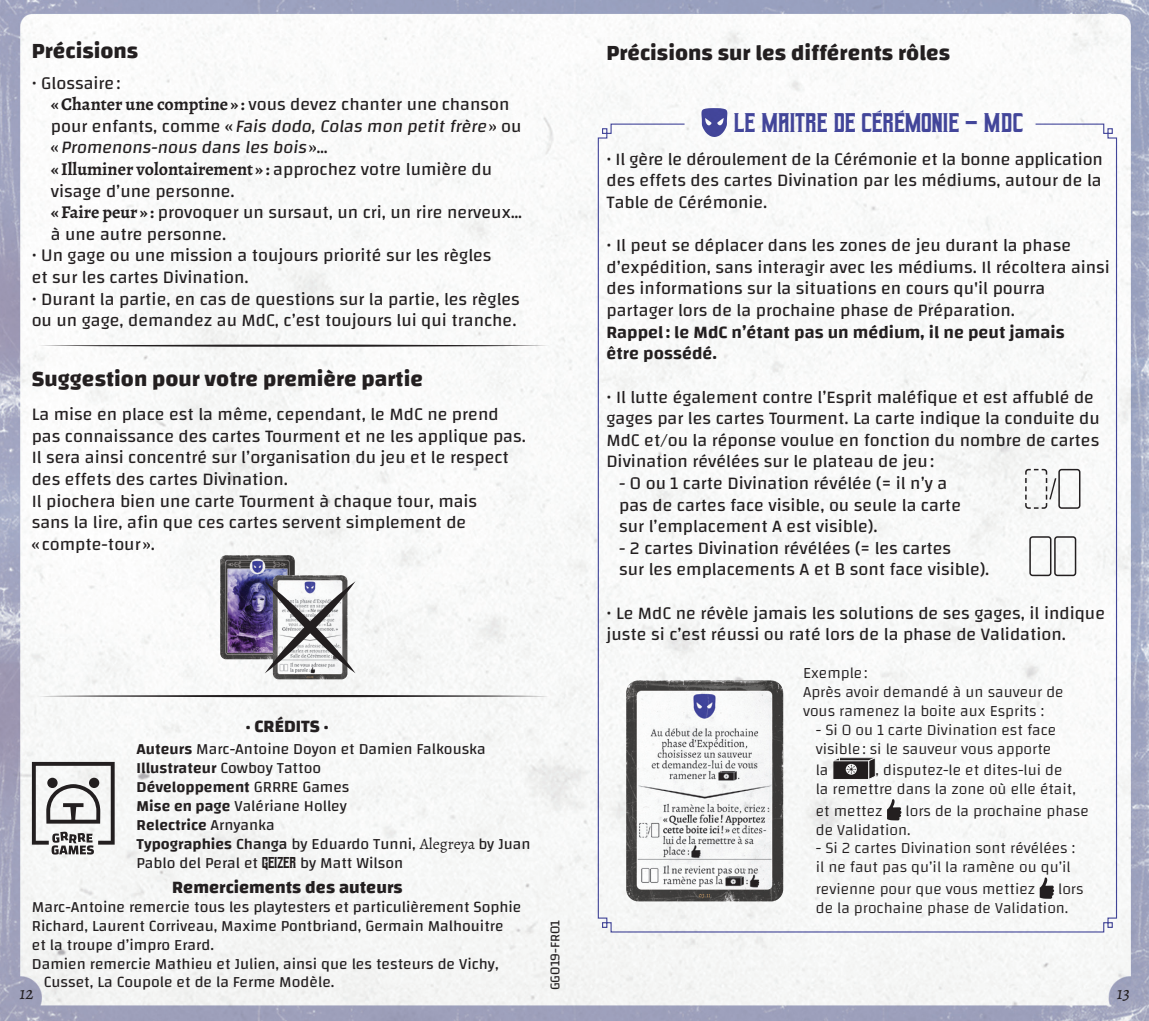
<style>
.page{position:relative;width:1149px;height:1021px;background:#fff}
.page>*{position:absolute;margin:0;border:0;box-sizing:border-box;transform-origin:0 0}
.t1{font:27px "Geizer";color:#44479d}
.t2{font:700 22.5px "Changa";color:#231f20}
.t3{font:18px/21.6px "Changa";color:#231f20}
.t4{font:600 18px/21.6px "Changa";color:#231f20}
.t5{font:700 18px "Alegreya";color:#231f20}
.t6{font:700 18px "Changa";color:#231f20}
.t7{font:italic 18px "Alegreya";color:#231f20}
.t8{font:15.75px/18.9px "Changa";color:#231f20}
.t9{font:300 15.75px/18.9px "Changa";color:#231f20}
.t10{font:13.5px "Changa";color:#231f20}
.s1{font-family:"Alegreya";font-weight:700}
.s2{font-family:"Changa";font-weight:400}
.s3{font-weight:600}
.s4{font-weight:500}
.s5{font-family:"Alegreya"}
.s6{font-family:"Geizer"}
</style>
<div class="page">
<img style="left:0;top:0;width:1148px;height:1020px">
<img style="left:220px;top:555px;width:75px;height:104px">
<svg style="left:597px;top:123px;width:520px;height:810px"></svg>
<svg style="left:701px;top:108px;width:26px;height:29px"></svg>
<svg style="left:245px;top:561px;width:130px;height:131px;fill:#f4f5f4"></svg>
<svg style="left:265px;top:581px;width:90px;height:92px"></svg>
<div style="left:1057px;top:469px;width:23px;height:40px;border:2px solid #231f20;border-radius:3px"></div>
<svg style="left:1024px;top:468px;width:31px;height:41px"></svg>
<div style="left:1028px;top:536px;width:23px;height:40px;border:2px solid #231f20;border-radius:3px"></div>
<div style="left:1053px;top:536px;width:22px;height:40px;border:2px solid #231f20;border-radius:3px"></div>
<img style="left:626px;top:680px;width:157px;height:221px">
<div style="left:839px;top:757px;width:36px;height:19px;background:#231f20"></div>
<div style="left:838px;top:757px;width:37px;height:19px;border:1px solid #fff"></div>
<svg style="left:831px;top:756px;width:8px;height:24px"></svg>
<div style="left:832px;top:760px;width:36px;height:19px;background:#231f20"></div>
<svg style="left:867px;top:756px;width:8px;height:24px"></svg>
<svg style="left:845px;top:763px;width:11px;height:11px"></svg>
<svg style="left:886px;top:798px;width:15px;height:22px"></svg>
<svg style="left:1039px;top:877px;width:14px;height:21px"></svg>
<svg style="left:38px;top:694px;width:511px;height:3px"></svg>
<svg style="left:38px;top:344px;width:511px;height:3px"></svg>
<svg style="left:32px;top:762px;width:83px;height:92px"></svg>
<div style="left:89px;top:777px;width:10px;height:11px;background:#231f20;border-radius:50%"></div>
<p class="t2" style="left:32px;top:37px;width:108px">Précisions</p>
<p class="t3" style="left:51px;top:72px;width:472px;text-indent:-19px">• Glossaire:<br><span class="s1">« Chanter une comptine » :</span> vous devez chanter une chanson p o u r e n fa n ts, co m m e « Fais dodo,Colas mon petitfrère» o u « Promenons-nous dans les bois »…</p>
<p class="t5" style="left:51px;top:157px;width:443px">« Illuminer volontairement » : <span class="s2">approchez votre lumière du</span></p>
<p class="t3" style="left:51px;top:180px;width:472px">visage d’une personne.<br><span class="s1">« Faire peur » :</span> provoquer un sursaut, un cri, un rire nerveux… à une autre personne.</p>
<p class="t3" style="left:32px;top:244px;width:461px">• Un gage ou une mission a toujours priorité sur les règles et sur les cartes Divination.</p>
<p class="t3" style="left:32px;top:288px;width:489px">• Durant la partie, en cas de questions sur la partie, les règles ou un gage, demandez au MdC, c’est toujours lui qui tranche.</p>
<p class="t2" style="left:32px;top:365px;width:393px">Suggestion pour votre première partie</p>
<p class="t3" style="left:32px;top:403px;width:495px">La mise en place est la même, cependant, le MdC ne prend pas connaissance des cartes Tourment et ne les applique pas.<br>Il sera ainsi concentré sur l’organisation du jeu et le respect des effets des cartes Divination.<br>Il piochera bien une carte Tourment à chaque tour, mais<br>sans la lire, afin que ces cartes servent simplement de<br>« compte-tour ».</p>
<p class="t2" style="left:606px;top:39px;width:345px">Précisions sur les différents rôles</p>
<h1 class="t1" style="left:733px;top:111px;width:291px">LE MAITRE DE CEREMONIE - MDC</h1>
<p class="t3" style="left:606px;top:148px;width:498px;text-align:justify">• Il gère le déroulement de la Cérémonie et la bonne application des effets des cartes Divination par les médiums, autour de la Table de Cérémonie.</p>
<p class="t3" style="left:606px;top:234px;width:505px">• Il peut se déplacer dans les zones de jeu durant la phase d’expédition, sans interagir avec les médiums. Il récoltera ainsi des informations sur la situations en cours qu'il pourra partager lors de la prochaine phase de Préparation.</p>
<p class="t4" style="left:606px;top:321px;width:459px">Rappel: le MdC n’étant pas un médium, il ne peut jamais être possédé.</p>
<p class="t3" style="left:606px;top:385px;width:495px">• Il lutte également contre l’Esprit maléfique et est affublé de gages par les cartes Tourment. La carte indique la conduite du MdC et/ou la réponse voulue en fonction du nombre de cartes Divination révélées sur le plateau de jeu:</p>
<p class="t3" style="left:619px;top:472px;width:343px">- 0 ou 1 carte Divination révélée (= il n’y a pas de cartes face visible, ou seule la carte sur l’emplacement A est visible).</p>
<p class="t3" style="left:619px;top:537px;width:371px">- 2 cartes Divination révélées (= les cartes<br>sur les emplacements A et B sont face visible).</p>
<p class="t3" style="left:606px;top:601px;width:500px">• Le MdC ne révèle jamais les solutions de ses gages, il indique juste si c’est réussi ou raté lors de la phase de Validation.</p>
<p class="t9" style="left:802px;top:663px;width:262px">Exemple:<br>Après avoir demandé à un sauveur de vous ramenez la boite aux Esprits :</p>
<p class="t9" style="left:815px;top:720px;width:242px">- Si 0 ou 1 carte Divination est face visible: si le sauveur vous apporte</p>
<p class="t9" style="left:815px;top:760px;width:14px">la</p>
<p class="t6" style="left:246px;top:715px;width:84px">· CRÉDITS ·</p>
<p class="t8" style="left:136px;top:739px;width:395px"><span class="s3">Auteurs</span> Marc-Antoine Doyon et Damien Falkouska <span class="s3">Illustrateur</span> Cowboy Tattoo<br><span class="s3">Développement</span> GRRRE Games<br><span class="s3">Mise en page</span> Valériane Holley<br><span class="s3">Relectrice</span> Arnyanka<br><span class="s3">Typographies</span> <span class="s4">Changa</span> by Eduardo Tunni, <span class="s5">Alegreya</span> by Juan Pablo del Peral et <span class="s6">GEIZER</span> by Matt Wilson</p>
<p class="t9" style="left:815px;top:760px;width:261px;text-indent:60px">, disputez-le et dites-lui de la remettre dans la zone où elle était,</p>
<p class="t9" style="left:815px;top:800px;width:68px">et mettez</p>
<p class="t9" style="left:815px;top:800px;width:274px;text-indent:90px">lors de la prochaine phase de Validation.</p>
<p class="t9" style="left:815px;top:838px;width:261px">- Si 2 cartes Divination sont révélées : il ne faut pas qu’il la ramène ou qu’il</p>
<p class="t9" style="left:815px;top:879px;width:221px">revienne pour que vous mettiez</p>
<p class="t6" style="left:172px;top:876px;width:232px">Remerciements des auteurs</p>
<p class="t8" style="left:32px;top:897px;width:491px">Marc-Antoine remercie tous les playtesters et particulièrement Sophie</p>
<p class="t8" style="left:32px;top:915px;width:473px">Richard, Laurent Corriveau, Maxime Pontbriand, Germain Malhouitre</p>
<p class="t8" style="left:32px;top:934px;width:184px">et la troupe d’impro Erard.</p>
<p class="t8" style="left:32px;top:953px;width:468px">Damien remercie Mathieu et Julien, ainsi que les testeurs de Vichy,</p>
<p class="t8" style="left:44px;top:972px;width:292px">Cusset, La Coupole et de la Ferme Modèle.</p>
<p class="t9" style="left:815px;top:879px;width:269px;text-indent:242px">lors de la prochaine phase de Validation.</p>
<p class="t10" style="left:547px;top:990px;width:72px;rotate:-90deg">GG019-FR01</p>
<p class="t7" style="left:19px;top:981px;width:16px">12</p>
<p class="t7" style="left:1116px;top:981px;width:15px">13</p>
</div>
